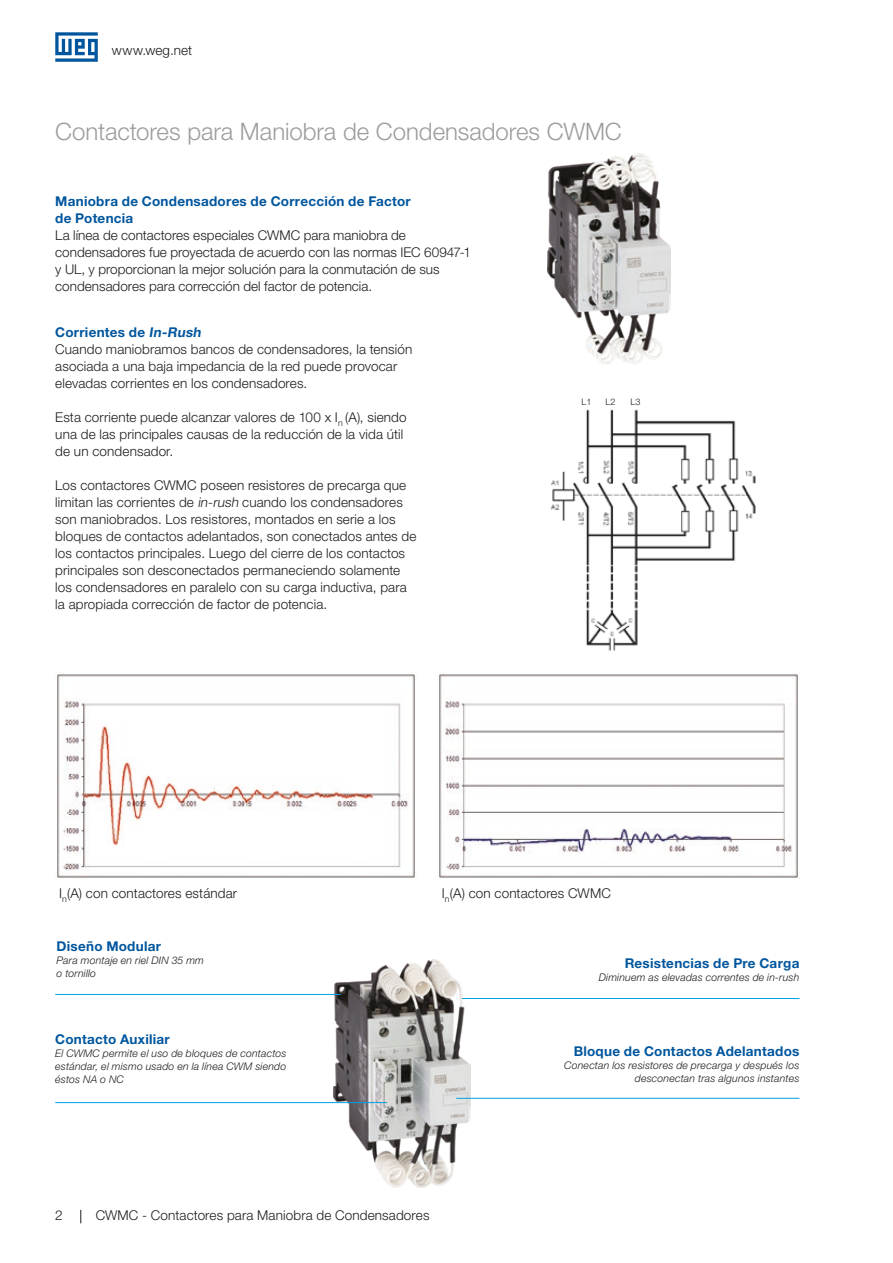
<style>
.page{position:relative;width:893px;height:1263px;background:#fff}
.page>*{position:absolute;margin:0;border:0;box-sizing:border-box;transform-origin:0 0}
.t1{font:300 24px "Helvetica Neue LT Pro";letter-spacing:-.005em;color:#9d9d9d}
.t2{font:300 13.5px/17px "Helvetica Neue LT Pro";letter-spacing:.01em;color:#1d1d1b}
.t3{font:700 13.5px/17px "Helvetica Neue LT Pro";letter-spacing:.02em;color:#00569e}
.t4{font:italic 300 10.5px/12.8px "Helvetica Neue LT Pro";letter-spacing:.015em;color:#1d1d1b;text-align:right}
.t5{font:300 9px "Helvetica Neue LT Pro";color:#1d1d1b}
.s1{font-weight:700;color:#00569e}
.s2{font-weight:700;font-style:italic;color:#00569e}
.s3{font-style:italic}
</style>
<div class="page">
<img style="left:333px;top:959px;width:138px;height:228px">
<hr style="left:462px;top:998px;width:337px;height:1px;background:#009fe3">
<hr style="left:456px;top:1098px;width:343px;height:1px;background:#009fe3">
<hr style="left:55px;top:994px;width:286px;height:1px;background:#009fe3">
<hr style="left:55px;top:1102px;width:332px;height:1px;background:#009fe3">
<img style="left:57px;top:674px;width:360px;height:205px">
<img style="left:439px;top:674px;width:359px;height:204px">
<img style="left:548px;top:154px;width:122px;height:211px">
<img style="left:550px;top:409px;width:206px;height:242px">
<svg style="left:55px;top:32px;width:43px;height:30px"></svg>
<svg style="left:80px;top:1210px;width:1px;height:13px"></svg>
<p class="t2" style="left:112px;top:42px;width:82px">www.weg.net</p>
<h1 class="t1" style="left:55px;top:117px;width:568px">Contactores para Maniobra de Condensadores CWMC</h1>
<p class="t3" style="left:55px;top:192px;width:357px">Maniobra de Condensadores de Corrección de Factor de Potencia</p>
<p class="t2" style="left:55px;top:226px;width:417px">La línea de contactores especiales CWMC para maniobra de condensadores fue proyectada de acuerdo con las normas IEC 60947-1 y UL, y proporcionan la mejor solución para la conmutación de sus condensadores para corrección del factor de potencia.</p>
<p class="t2" style="left:55px;top:323px;width:359px"><span class="s1">Corrientes de</span> <span class="s2">In-Rush<br></span>Cuando maniobramos bancos de condensadores, la tensión asociada a una baja impedancia de la red puede provocar elevadas corrientes en los condensadores.</p>
<p class="t2" style="left:55px;top:409px;width:353px">Esta corriente puede alcanzar valores de 100 x I<sub>n</sub> (A), siendo una de las principales causas de la reducción de la vida útil de un condensador.</p>
<p class="t2" style="left:55px;top:477px;width:363px">Los contactores CWMC poseen resistores de precarga que limitan las corrientes de <span class="s3">in-rush</span> cuando los condensadores son maniobrados. Los resistores, montados en serie a los bloques de contactos adelantados, son conectados antes de los contactos principales. Luego del cierre de los contactos principales son desconectados permaneciendo solamente los condensadores en paralelo con su carga inductiva, para la apropiada corrección de factor de potencia.</p>
<p class="t5" style="left:582px;top:396px;width:11px">L1</p>
<p class="t5" style="left:605px;top:396px;width:11px">L2</p>
<p class="t5" style="left:631px;top:396px;width:11px">L3</p>
<p class="t2" style="left:59px;top:885px;width:180px">I<sub>n</sub>(A) con contactores estándar</p>
<p class="t2" style="left:442px;top:885px;width:171px">I<sub>n</sub>(A) con contactores CWMC</p>
<p class="t3" style="left:57px;top:937px;width:106px">Diseño Modular</p>
<p class="t4" style="left:57px;top:953px;width:149px;text-align:left">Para montaje en riel DIN 35 mm o tornillo</p>
<p class="t3" style="left:55px;top:1031px;width:116px">Contacto Auxiliar</p>
<p class="t4" style="left:55px;top:1047px;width:233px;text-align:justify">El CWMC permite el uso de bloques de contactos estándar, el mismo usado en la línea CWM siendo éstos NA o NC</p>
<p class="t2" style="left:55px;top:1207px;width:9px">2</p>
<p class="t2" style="left:96px;top:1207px;width:335px">CWMC - Contactores para Maniobra de Condensadores</p>
<p class="t3" style="left:625px;top:955px;width:176px">Resistencias de Pre Carga</p>
<p class="t4" style="left:599px;top:971px;width:202px">Diminuem as elevadas correntes de in-rush</p>
<p class="t3" style="left:574px;top:1042px;width:227px">Bloque de Contactos Adelantados</p>
<p class="t4" style="left:564px;top:1058px;width:237px">Conectan los resistores de precarga y después los desconectan tras algunos instantes</p>
</div>
